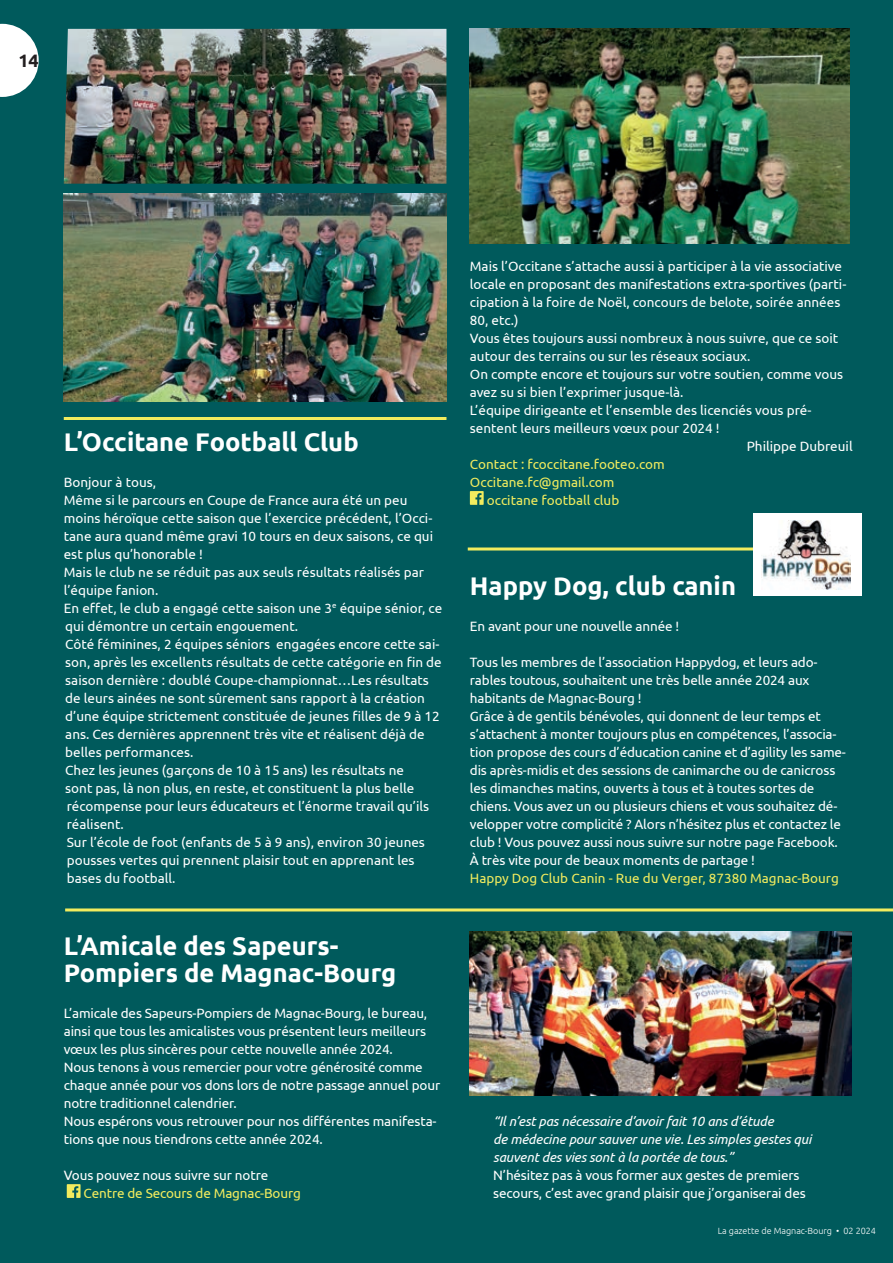
<style>
.page{position:relative;width:893px;height:1263px;background:#005a5c}
.page>*{position:absolute;margin:0;border:0;box-sizing:border-box;transform-origin:0 0}
.t1{font:700 25.5px/27px "Ubuntu";color:#fff}
.t2{font:700 18px "Ubuntu";color:#231f20}
.t3{font:13.5px/18px "Ubuntu";color:#fff}
.t4{font:13.5px "Ubuntu";color:#f2ec5e}
.t5{font:italic 13.5px/18px "Ubuntu";letter-spacing:-.01em;color:#fff}
.t6{font:300 9px "Ubuntu";color:#fff}
</style>
<div class="page">
<hr style="left:64px;top:417px;width:382px;height:3px;background:#f2ec5e">
<svg style="left:0;top:24px;width:39px;height:73px"></svg>
<img style="left:64px;top:29px;width:382px;height:155px">
<img style="left:64px;top:194px;width:382px;height:208px">
<img style="left:470px;top:29px;width:380px;height:214px">
<svg style="left:470px;top:491px;width:14px;height:14px"></svg>
<hr style="left:65px;top:908px;width:828px;height:3px;background:#f2ec5e">
<svg style="left:67px;top:1184px;width:14px;height:14px"></svg>
<img style="left:469px;top:931px;width:383px;height:165px">
<hr style="left:468px;top:547px;width:376px;height:3px;background:#f2ec5e">
<div style="left:753px;top:513px;width:108px;height:82px;background:#fff"></div>
<img style="left:762px;top:521px;width:88px;height:69px">
<h2 class="t2" style="left:18px;top:49px;width:22px">14</h2>
<h1 class="t1" style="left:64px;top:428px;width:296px">L’Occitane Football Club</h1>
<p class="t3" style="left:64px;top:473px;width:380px">Bonjour à tous,<br>Même si le parcours en Coupe de France aura été un peu moins héroïque cette saison que l’exercice précédent, l’Occi&shy;tane aura quand même gravi 10 tours en deux saisons, ce qui est plus qu’honorable !<br>Mais le club ne se réduit pas aux seuls résultats réalisés par l’équipe fanion.<br>En effet, le club a engagé cette saison une 3<sup>e</sup> équipe sénior, ce qui démontre un certain engouement.<br>Côté féminines, 2 équipes séniors engagées encore cette sai&shy;son, après les excellents résultats de cette catégorie en fin de saison dernière : doublé Coupe-championnat…Les résultats de leurs ainées ne sont sûrement sans rapport à la création d’une équipe strictement constituée de jeunes filles de 9 à 12 ans. Ces dernières apprennent très vite et réalisent déjà de belles performances.<br>Chez les jeunes (garçons de 10 à 15 ans) les résultats ne<br>sont pas, là non plus, en reste, et constituent la plus belle récompense pour leurs éducateurs et l’énorme travail qu’ils réalisent.<br>Sur l’école de foot (enfants de 5 à 9 ans), environ 30 jeunes pousses vertes qui prennent plaisir tout en apprenant les bases du football.</p>
<h1 class="t1" style="left:64px;top:932px;width:334px">L’Amicale des Sapeurs-<br>Pompiers de Magnac-Bourg</h1>
<p class="t3" style="left:64px;top:1004px;width:378px">L’amicale des Sapeurs-Pompiers de Magnac-Bourg, le bureau, ainsi que tous les amicalistes vous présentent leurs meilleurs vœux les plus sincères pour cette nouvelle année 2024.<br>Nous tenons à vous remercier pour votre générosité comme chaque année pour vos dons lors de notre passage annuel pour notre traditionnel calendrier.<br>Nous espérons vous retrouver pour nos différentes manifesta&shy;tions que nous tiendrons cette année 2024.</p>
<p class="t3" style="left:64px;top:1166px;width:206px">Vous pouvez nous suivre sur notre</p>
<p class="t4" style="left:84px;top:1185px;width:219px">Centre de Secours de Magnac-Bourg</p>
<p class="t3" style="left:470px;top:257px;width:374px">Mais l’Occitane s’attache aussi à participer à la vie associative</p>
<p class="t3" style="left:470px;top:275px;width:378px">locale en proposant des manifestations extra-sportives (parti-</p>
<p class="t3" style="left:470px;top:293px;width:372px">cipation à la foire de Noël, concours de belote, soirée années</p>
<p class="t3" style="left:470px;top:311px;width:50px">80, etc.)</p>
<p class="t3" style="left:470px;top:329px;width:370px">Vous êtes toujours aussi nombreux à nous suivre, que ce soit</p>
<p class="t3" style="left:470px;top:347px;width:282px">autour des terrains ou sur les réseaux sociaux.</p>
<p class="t3" style="left:470px;top:365px;width:375px">On compte encore et toujours sur votre soutien, comme vous</p>
<p class="t3" style="left:470px;top:383px;width:215px">avez su si bien l’exprimer jusque-là.</p>
<p class="t3" style="left:470px;top:401px;width:343px">L’équipe dirigeante et l’ensemble des licenciés vous pré-</p>
<p class="t3" style="left:470px;top:419px;width:251px">sentent leurs meilleurs vœux pour 2024 !</p>
<p class="t3" style="left:747px;top:437px;width:107px">Philippe Dubreuil</p>
<p class="t4" style="left:470px;top:456px;width:196px">Contact : fcoccitane.footeo.com</p>
<p class="t4" style="left:470px;top:474px;width:146px">Occitane.fc@gmail.com</p>
<p class="t4" style="left:487px;top:492px;width:134px">occitane football club</p>
<h1 class="t1" style="left:470px;top:572px;width:268px">Happy Dog, club canin</h1>
<p class="t3" style="left:470px;top:617px;width:211px">En avant pour une nouvelle année !</p>
<p class="t3" style="left:470px;top:653px;width:378px">Tous les membres de l’association Happydog, et leurs ado&shy;rables toutous, souhaitent une très belle année 2024 aux habitants de Magnac-Bourg !<br>Grâce à de gentils bénévoles, qui donnent de leur temps et s’attachent à monter toujours plus en compétences, l’associa&shy;tion propose des cours d’éducation canine et d’agility les same&shy;dis après-midis et des sessions de canimarche ou de canicross les dimanches matins, ouverts à tous et à toutes sortes de chiens. Vous avez un ou plusieurs chiens et vous souhaitez dé&shy;velopper votre complicité ? Alors n’hésitez plus et contactez le club ! Vous pouvez aussi nous suivre sur notre page Facebook.<br>À très vite pour de beaux moments de partage !</p>
<p class="t4" style="left:470px;top:870px;width:370px">Happy Dog Club Canin - Rue du Verger, 87380 Magnac-Bourg</p>
<p class="t5" style="left:493px;top:1112px;width:320px">“Il n’est pas nécessaire d’avoir fait 10 ans d’étude<br>de médecine pour sauver une vie. Les simples gestes qui sauvent des vies sont à la portée de tous.”</p>
<p class="t3" style="left:493px;top:1166px;width:314px">N’hésitez pas à vous former aux gestes de premiers secours, c’est avec grand plaisir que j’organiserai des</p>
<p class="t6" style="left:718px;top:1225px;width:160px">La gazette de Magnac-Bourg • 02 2024</p>
</div>
